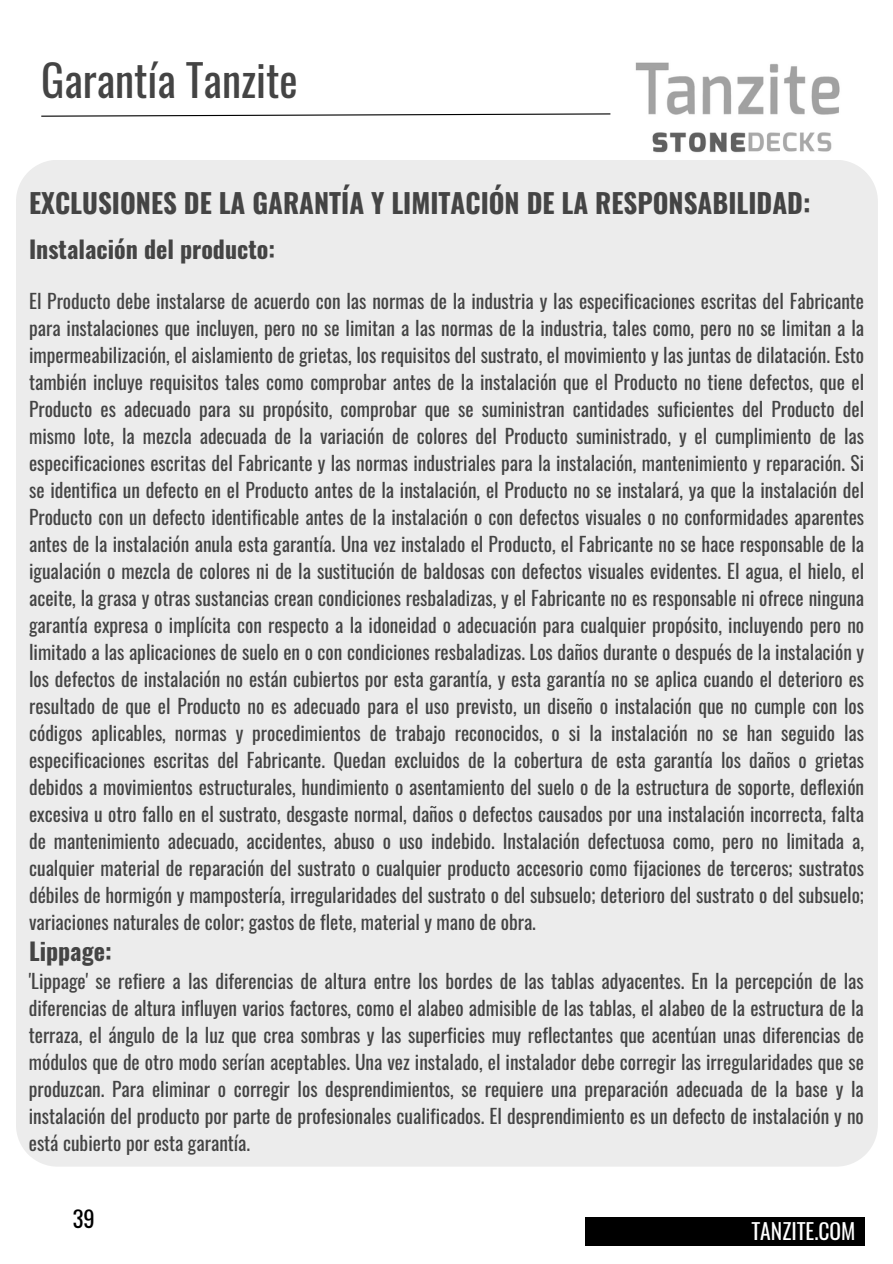
<style>
.page{position:relative;width:893px;height:1264px;background:#fff}
.page>*{position:absolute;margin:0;border:0;box-sizing:border-box;transform-origin:0 0}
.t1{font:43.35px "Oswald";color:#444}
.t2{font:700 27px "Oswald";color:#444}
.t3{font:700 24px "Oswald";color:#444}
.t4{font:22.5px "Oswald";color:#000}
.t5{font:21.6px "Oswald";color:#fff}
.t6{font:19.5px/27px "Oswald";color:#444;text-align:justify}
</style>
<div class="page">
<div style="left:585px;top:1217px;width:279px;height:28px;background:#000"></div>
<img style="left:635px;top:62px;width:205px;height:91px">
<svg style="left:41px;top:113px;width:570px;height:4px"></svg>
<div style="left:16px;top:160px;width:861px;height:1006px;background:#ececec"></div>
<p class="t1" style="left:41px;top:46px;width:258px">Garantía Tanzite</p>
<p class="t2" style="left:29px;top:182px;width:782px">EXCLUSIONES DE LA GARANTÍA Y LIMITACIÓN DE LA RESPONSABILIDAD:</p>
<p class="t3" style="left:29px;top:230px;width:247px">Instalación del producto:</p>
<p class="t6" style="left:29px;top:286px;width:836px">El Producto debe instalarse de acuerdo con las normas de la industria y las especificaciones escritas del Fabricante para instalaciones que incluyen, pero no se limitan a las normas de la industria, tales como, pero no se limitan a la impermeabilización, el aislamiento de grietas, los requisitos del sustrato, el movimiento y las juntas de dilatación. Esto también incluye requisitos tales como comprobar antes de la instalación que el Producto no tiene defectos, que el Producto es adecuado para su propósito, comprobar que se suministran cantidades suficientes del Producto del mismo lote, la mezcla adecuada de la variación de colores del Producto suministrado, y el cumplimiento de las especificaciones escritas del Fabricante y las normas industriales para la instalación, mantenimiento y reparación. Si se identifica un defecto en el Producto antes de la instalación, el Producto no se instalará, ya que la instalación del Producto con un defecto identificable antes de la instalación o con defectos visuales o no conformidades aparentes antes de la instalación anula esta garantía. Una vez instalado el Producto, el Fabricante no se hace responsable de la igualación o mezcla de colores ni de la sustitución de baldosas con defectos visuales evidentes. El agua, el hielo, el aceite, la grasa y otras sustancias crean condiciones resbaladizas, y el Fabricante no es responsable ni ofrece ninguna garantía expresa o implícita con respecto a la idoneidad o adecuación para cualquier propósito, incluyendo pero no limitado a las aplicaciones de suelo en o con condiciones resbaladizas. Los daños durante o después de la instalación y los defectos de instalación no están cubiertos por esta garantía, y esta garantía no se aplica cuando el deterioro es resultado de que el Producto no es adecuado para el uso previsto, un diseño o instalación que no cumple con los códigos aplicables, normas y procedimientos de trabajo reconocidos, o si la instalación no se han seguido las especificaciones escritas del Fabricante. Quedan excluidos de la cobertura de esta garantía los daños o grietas debidos a movimientos estructurales, hundimiento o asentamiento del suelo o de la estructura de soporte, deflexión excesiva u otro fallo en el sustrato, desgaste normal, daños o defectos causados por una instalación incorrecta, falta de mantenimiento adecuado, accidentes, abuso o uso indebido. Instalación defectuosa como, pero no limitada a, cualquier material de reparación del sustrato o cualquier producto accesorio como fijaciones de terceros; sustratos débiles de hormigón y mampostería, irregularidades del sustrato o del subsuelo; deterioro del sustrato o del subsuelo; variaciones naturales de color; gastos de flete, material y mano de obra.</p>
<p class="t3" style="left:29px;top:932px;width:84px">Lippage:</p>
<p class="t6" style="left:29px;top:966px;width:836px">'Lippage' se refiere a las diferencias de altura entre los bordes de las tablas adyacentes. En la percepción de las diferencias de altura influyen varios factores, como el alabeo admisible de las tablas, el alabeo de la estructura de la terraza, el ángulo de la luz que crea sombras y las superficies muy reflectantes que acentúan unas diferencias de módulos que de otro modo serían aceptables. Una vez instalado, el instalador debe corregir las irregularidades que se produzcan. Para eliminar o corregir los desprendimientos, se requiere una preparación adecuada de la base y la instalación del producto por parte de profesionales cualificados. El desprendimiento es un defecto de instalación y no está cubierto por esta garantía.</p>
<p class="t4" style="left:73px;top:1201px;width:24px">39</p>
<p class="t5" style="left:751px;top:1213px;width:106px">TANZITE.COM</p>
</div>
